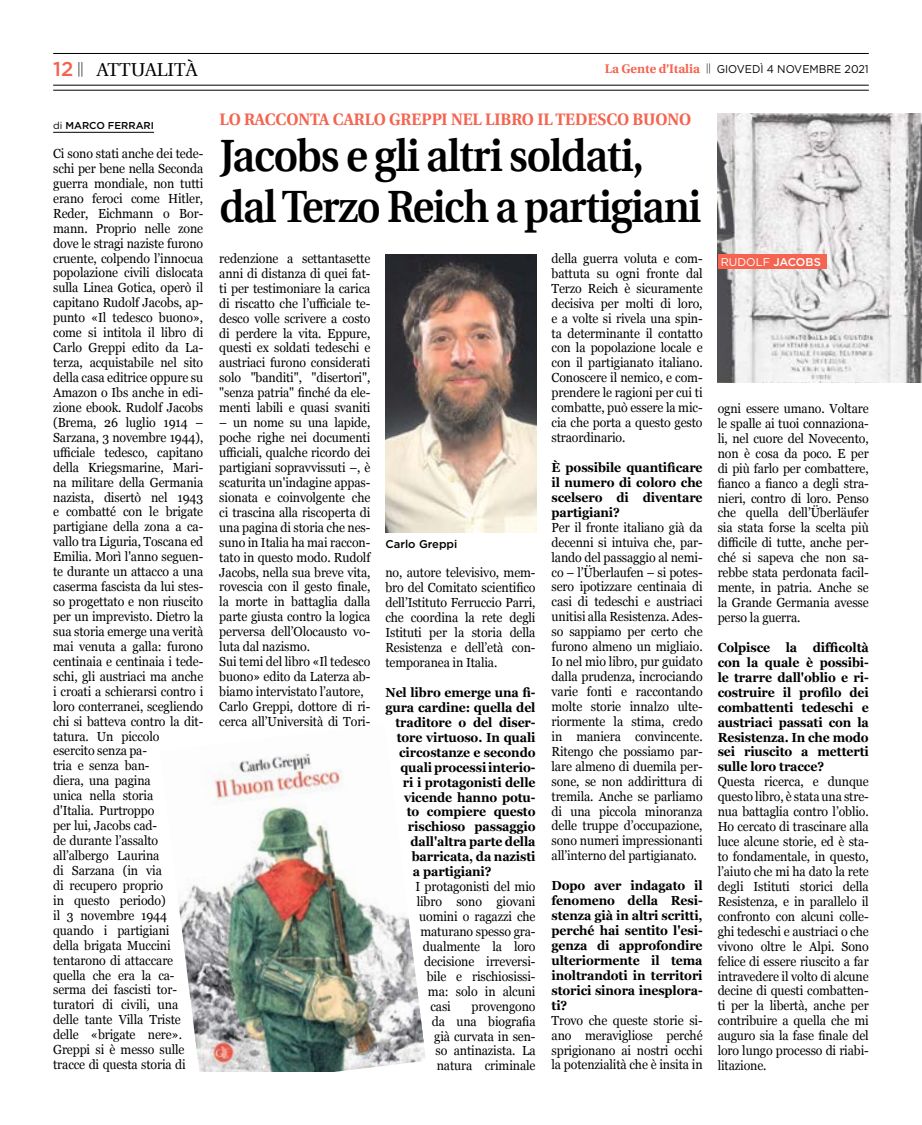
<style>
.page{position:relative;width:922px;height:1125px;background:#fff}
.page>*{position:absolute;margin:0;border:0;box-sizing:border-box;transform-origin:0 0}
.t1{font:600 45.25px/51.2px "Utopia";letter-spacing:-.03em;color:#000;scale:.93 1}
.t2{font:500 20px "Gotham";color:#f46450}
.t3{font:18.75px "Utopia";color:#000}
.t4{font:700 16.62px "Utopia";color:#f46450;scale:.95 1}
.t5{font:13.12px/15px "Georgia";letter-spacing:-.01em;color:#000;text-align:justify;scale:.94 1}
.t6{font:700 13.12px/14.9px "Georgia";letter-spacing:-.01em;color:#000;text-align:justify;scale:.94 1}
.t7{font:11.25px "Gotham";color:#000;scale:.95 1}
.t8{font:11.25px "Gotham";color:#fff}
.t9{font:500 11.25px "Gotham";color:#000}
.t10{font:500 10px "Gotham";color:#000}
.s1{font-family:"Utopia";font-weight:700;font-size:12.5px;color:#f46450}
.s2{font-weight:400}
.s3{font-weight:500}
</style>
<div class="page">
<hr style="left:53px;top:53px;width:815px;height:1px;background:#000">
<hr style="left:53px;top:90px;width:815px;height:1px;background:#000">
<hr style="left:53px;top:85px;width:815px;height:1px;background:#000">
<hr style="left:53px;top:132px;width:101px;height:1px;background:#000">
<img style="left:717px;top:113px;width:204px;height:270px">
<img style="left:178px;top:753px;width:247px;height:319px">
<img style="left:385px;top:254px;width:151px;height:279px">
<div style="left:717px;top:254px;width:109px;height:14px;background:#f46450"></div>
<h3 class="t3" style="left:97px;top:60px;width:102px">ATTUALITÀ</h3>
<h2 class="t2" style="left:53px;top:56px;width:32px">12 <sup>||</sup></h2>
<p class="t7" style="left:604px;top:62px;width:279px"><span class="s1">La Gente d’Italia</span> <sup>||</sup> GIOVEDÌ 4 NOVEMBRE 2021</p>
<p class="t10" style="left:53px;top:118px;width:102px"><span class="s2">di</span> MARCO FERRARI</p>
<p class="t5" style="left:53px;top:145px;width:161px;text-align:left">Ci sono stati anche dei tede&shy;schi per bene nella Seconda guerra mondiale, non tutti erano feroci come Hitler,<br>Reder, Eichmann o Bor&shy;mann. Proprio nelle zone dove le stragi naziste furono cruente, colpendo l’innocua popolazione civili dislocata sulla Linea Gotica, operò il capitano Rudolf Jacobs, ap&shy;punto «Il tedesco buono», come si intitola il libro di<br>Carlo Greppi edito da La&shy;terza, acquistabile nel sito della casa editrice oppure su<br>Amazon o Ibs anche in edi&shy;zione ebook. Rudolf Jacobs (Brema, 26 luglio 1914 –<br>Sarzana, 3 novembre 1944), ufficiale tedesco, capitano della Kriegsmarine, Mari&shy;na militare della Germania nazista, disertò nel 1943 e combatté con le brigate partigiane della zona a ca&shy;vallo tra Liguria, Toscana ed<br>Emilia. Morì l'anno seguen&shy;te durante un attacco a una caserma fascista da lui stes&shy;so progettato e non riuscito per un imprevisto. Dietro la sua storia emerge una verità mai venuta a galla: furono centinaia e centinaia i tede&shy;schi, gli austriaci ma anche i croati a schierarsi contro i loro conterranei, scegliendo chi si batteva contro la dit&shy;tatura. Un piccolo esercito senza pa-<br>tria e senza ban-<br>diera, una pagina<br>unica nella storia<br>d'Italia. Purtroppo<br>per lui, Jacobs cad-<br>de durante l’assalto all’albergo Laurina<br>di Sarzana (in via<br>di recupero proprio<br>in questo periodo)<br>il 3 novembre 1944 quando i partigiani<br>della brigata Muccini tentarono di attaccare quella che era la ca&shy;serma dei fascisti tor&shy;turatori di civili, una delle tante Villa Triste delle «brigate nere».<br>Greppi si è messo sulle tracce di questa storia di</p>
<p class="t4" style="left:219px;top:110px;width:498px">LO RACCONTA CARLO GREPPI NEL LIBRO IL TEDESCO BUONO</p>
<h1 class="t1" style="left:219px;top:130px;width:519px">Jacobs e gli altri soldati, dal Terzo Reich a partigiani</h1>
<p class="t5" style="left:219px;top:250px;width:162px">redenzione a settantasette anni di distanza di quei fat&shy;ti per testimoniare la carica di riscatto che l’ufficiale te&shy;desco volle scrivere a costo di perdere la vita. Eppure, questi ex soldati tedeschi e austriaci furono considerati solo "banditi", "disertori", "senza patria" finché da ele&shy;menti labili e quasi svaniti</p>
<p class="t5" style="left:219px;top:415px;width:162px;text-align:left">– un nome su una lapide, poche righe nei documenti ufficiali, qualche ricordo dei partigiani sopravvissuti –, è scaturita un'indagine appas&shy;sionata e coinvolgente che ci trascina alla riscoperta di una pagina di storia che nes&shy;suno in Italia ha mai raccon&shy;tato in questo modo. Rudolf<br>Jacobs, nella sua breve vita, rovescia con il gesto finale, la morte in battaglia dalla parte giusta contro la logica perversa dell’Olocausto vo&shy;luta dal nazismo.<br>Sui temi del libro «Il tedesco buono» edito da Laterza ab&shy;biamo intervistato l’autore,<br>Carlo Greppi, dottore di ri&shy;cerca all’Università di Tori-</p>
<p class="t9" style="left:385px;top:536px;width:73px">Carlo Greppi</p>
<p class="t5" style="left:385px;top:565px;width:161px">no, autore televisivo, mem&shy;bro del Comitato scientifico dell’Istituto Ferruccio Parri, che coordina la rete degli Istituti per la storia della Resistenza e dell’età con&shy;temporanea in Italia.</p>
<p class="t6" style="left:385px;top:684px;width:161px">Nel libro emerge una fi-</p>
<p class="t6" style="left:385px;top:699px;width:161px">gura cardine: quella del</p>
<p class="t6" style="left:395px;top:714px;width:150px">traditore o del diser-</p>
<p class="t6" style="left:396px;top:729px;width:149px">tore virtuoso. In quali</p>
<p class="t6" style="left:399px;top:744px;width:146px">circostanze e secondo</p>
<p class="t6" style="left:400px;top:759px;width:145px">quali processi interio-</p>
<p class="t6" style="left:403px;top:774px;width:142px">ri i protagonisti delle</p>
<p class="t6" style="left:404px;top:789px;width:141px">vicende hanno potu-</p>
<p class="t6" style="left:406px;top:804px;width:138px">to compiere questo</p>
<p class="t6" style="left:408px;top:819px;width:137px">rischioso passaggio</p>
<p class="t6" style="left:410px;top:834px;width:134px">dall'altra parte della</p>
<p class="t6" style="left:411px;top:849px;width:133px">barricata, da nazisti</p>
<p class="t6" style="left:413px;top:864px;width:85px">a partigiani?</p>
<p class="t5" style="left:415px;top:879px;width:129px">I protagonisti del mio</p>
<p class="t5" style="left:416px;top:893px;width:128px">libro sono giovani</p>
<p class="t5" style="left:419px;top:908px;width:125px">uomini o ragazzi che</p>
<p class="t5" style="left:420px;top:923px;width:124px">maturano spesso gra-</p>
<p class="t5" style="left:423px;top:938px;width:121px">dualmente la loro</p>
<p class="t5" style="left:424px;top:953px;width:120px">decisione irreversi-</p>
<p class="t5" style="left:426px;top:968px;width:117px">bile e rischiosissi-</p>
<p class="t5" style="left:428px;top:983px;width:116px">ma: solo in alcuni</p>
<p class="t5" style="left:430px;top:998px;width:23px">casi</p>
<p class="t5" style="left:431px;top:998px;width:112px;text-align:right">provengono<br>da una biografia già curvata in sen&shy;so antinazista. La natura criminale</p>
<p class="t5" style="left:551px;top:250px;width:162px">della guerra voluta e com&shy;battuta su ogni fronte dal Terzo Reich è sicuramente decisiva per molti di loro, e a volte si rivela una spin&shy;ta determinante il contatto con la popolazione locale e con il partigianato italiano.<br>Conoscere il nemico, e com&shy;prendere le ragioni per cui ti combatte, può essere la mic&shy;cia che porta a questo gesto straordinario.</p>
<p class="t6" style="left:551px;top:459px;width:162px">È possibile quantificare il numero di coloro che scelsero di diventare partigiani?</p>
<p class="t5" style="left:551px;top:519px;width:162px">Per il fronte italiano già da decenni si intuiva che, par&shy;lando del passaggio al nemi&shy;co – l’Überlaufen – si potes&shy;sero ipotizzare centinaia di casi di tedeschi e austriaci unitisi alla Resistenza. Ades&shy;so sappiamo per certo che furono almeno un migliaio.<br>Io nel mio libro, pur guidato dalla prudenza, incrociando varie fonti e raccontando molte storie innalzo ulte&shy;riormente la stima, credo in maniera convincente.<br>Ritengo che possiamo par&shy;lare almeno di duemila per&shy;sone, se non addirittura di tremila. Anche se parliamo di una piccola minoranza delle truppe d’occupazione, sono numeri impressionanti all’interno del partigianato.</p>
<p class="t6" style="left:551px;top:877px;width:162px">Dopo aver indagato il fenomeno della Resi&shy;stenza già in altri scritti, perché hai sentito l'esi&shy;genza di approfondire ulteriormente il tema inoltrandoti in territori storici sinora inesplora&shy;ti?</p>
<p class="t5" style="left:551px;top:1012px;width:162px">Trovo che queste storie si&shy;ano meravigliose perché sprigionano ai nostri occhi la potenzialità che è insita in</p>
<p class="t8" style="left:720px;top:254px;width:102px">RUDOLF <span class="s3">JACOBS</span></p>
<p class="t5" style="left:717px;top:400px;width:162px">ogni essere umano. Voltare le spalle ai tuoi connaziona&shy;li, nel cuore del Novecento, non è cosa da poco. E per di più farlo per combattere, fianco a fianco a degli stra&shy;nieri, contro di loro. Penso che quella dell’Überläufer sia stata forse la scelta più difficile di tutte, anche per&shy;ché si sapeva che non sa&shy;rebbe stata perdonata facil&shy;mente, in patria. Anche se la Grande Germania avesse perso la guerra.</p>
<p class="t6" style="left:717px;top:639px;width:162px">Colpisce la difficoltà con la quale è possibi&shy;le trarre dall'oblio e ri&shy;costruire il profilo dei combattenti tedeschi e austriaci passati con la Resistenza. In che modo sei riuscito a metterti sulle loro tracce?</p>
<p class="t5" style="left:717px;top:774px;width:162px">Questa ricerca, e dunque questo libro, è stata una stre&shy;nua battaglia contro l’oblio.<br>Ho cercato di trascinare alla luce alcune storie, ed è sta&shy;to fondamentale, in questo, l’aiuto che mi ha dato la rete degli Istituti storici della Resistenza, e in parallelo il confronto con alcuni colle&shy;ghi tedeschi e austriaci o che vivono oltre le Alpi. Sono felice di essere riuscito a far intravedere il volto di alcune decine di questi combatten&shy;ti per la libertà, anche per contribuire a quella che mi auguro sia la fase finale del loro lungo processo di riabi&shy;litazione.</p>
</div>
